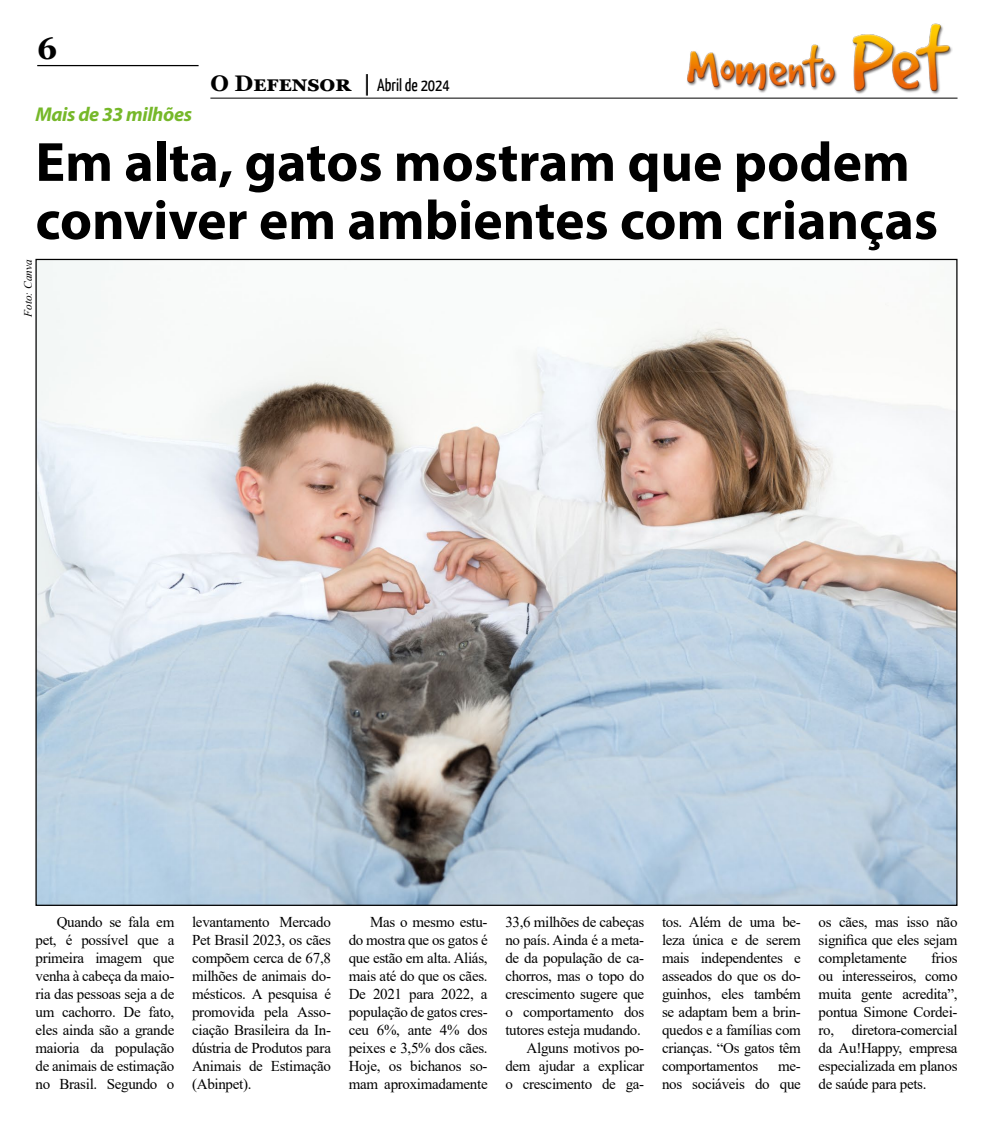
<style>
.page{position:relative;width:993px;height:1124px;background:#fff}
.page>*{position:absolute;margin:0;border:0;box-sizing:border-box;transform-origin:0 0}
.t1{font:700 55.62px/58.1px "Myriad Pro";color:#000}
.t2{font:700 31.25px "Georgia";color:#000}
.t3{font:italic 700 20px "Myriad Pro";letter-spacing:-.02em;color:#76b82a}
.t4{font:17.5px "Yanone Kaffeesatz";color:#000}
.t5{font:15px/18px "Times New Roman";letter-spacing:-.02em;color:#000;text-align:justify}
.t6{font:italic 11.25px "Times New Roman";color:#000}
.s1{font-family:"Georgia";font-weight:700;font-size:22.5px}
</style>
<div class="page">
<hr style="left:37px;top:65px;width:161px;height:1px;background:#000">
<hr style="left:210px;top:98px;width:747px;height:1px;background:#000">
<img style="left:687px;top:23px;width:265px;height:71px">
<img style="left:37px;top:261px;width:918px;height:642px">
<h2 class="t2" style="left:37px;top:28px;width:22px">6</h2>
<p class="t4" style="left:210px;top:74px;width:241px"><span class="s1">O Defensor |</span> Abril de 2024</p>
<h3 class="t3" style="left:35px;top:102px;width:158px">Mais de 33 milhões</h3>
<h1 class="t1" style="left:35px;top:131px;width:903px">Em alta, gatos mostram que podem conviver em ambientes com crianças</h1>
<p class="t6" style="left:20px;top:317px;width:59px;rotate:-90deg">Foto: Canva</p>
<p class="t5" style="left:35px;top:912px;width:140px;text-indent:21px">Quando se fala em pet, é possível que a primeira imagem que venha à cabeça da maio&shy;ria das pessoas seja a de um cachorro. De fato, eles ainda são a grande maioria da população de animais de estimação no Brasil. Segundo o</p>
<p class="t5" style="left:192px;top:912px;width:140px">levantamento Mercado Pet Brasil 2023, os cães compõem cerca de 67,8 milhões de animais do&shy;mésticos. A pesquisa é promovida pela Asso&shy;ciação Brasileira da In&shy;dústria de Produtos para Animais de Estimação (Abinpet).</p>
<p class="t5" style="left:348px;top:912px;width:140px;text-indent:21px">Mas o mesmo estu&shy;do mostra que os gatos é que estão em alta. Aliás, mais até do que os cães.<br>De 2021 para 2022, a população de gatos cres&shy;ceu 6%, ante 4% dos peixes e 3,5% dos cães.<br>Hoje, os bichanos so&shy;mam aproximadamente</p>
<p class="t5" style="left:505px;top:912px;width:140px;text-align:right">33,6 milhões de cabeças no país. Ainda é a meta&shy;de da população de ca&shy;chorros, mas o topo do crescimento sugere que o comportamento dos tutores esteja mudando.<br>Alguns motivos po&shy;dem ajudar a explicar o crescimento de ga-</p>
<p class="t5" style="left:661px;top:912px;width:140px">tos. Além de uma be&shy;leza única e de serem mais independentes e asseados do que os do&shy;guinhos, eles também se adaptam bem a brin&shy;quedos e a famílias com crianças. “Os gatos têm comportamentos</p>
<p class="t5" style="left:661px;top:1055px;width:140px;text-align:right">me-<br>nos sociáveis do que</p>
<p class="t5" style="left:818px;top:912px;width:140px">os cães, mas isso não significa que eles sejam completamente</p>
<p class="t5" style="left:818px;top:948px;width:140px;text-indent:113px">frios ou interesseiros, como muita gente acredita”, pontua Simone Cordei&shy;ro, diretora-comercial da Au!Happy, empresa especializada em planos de saúde para pets.</p>
</div>
